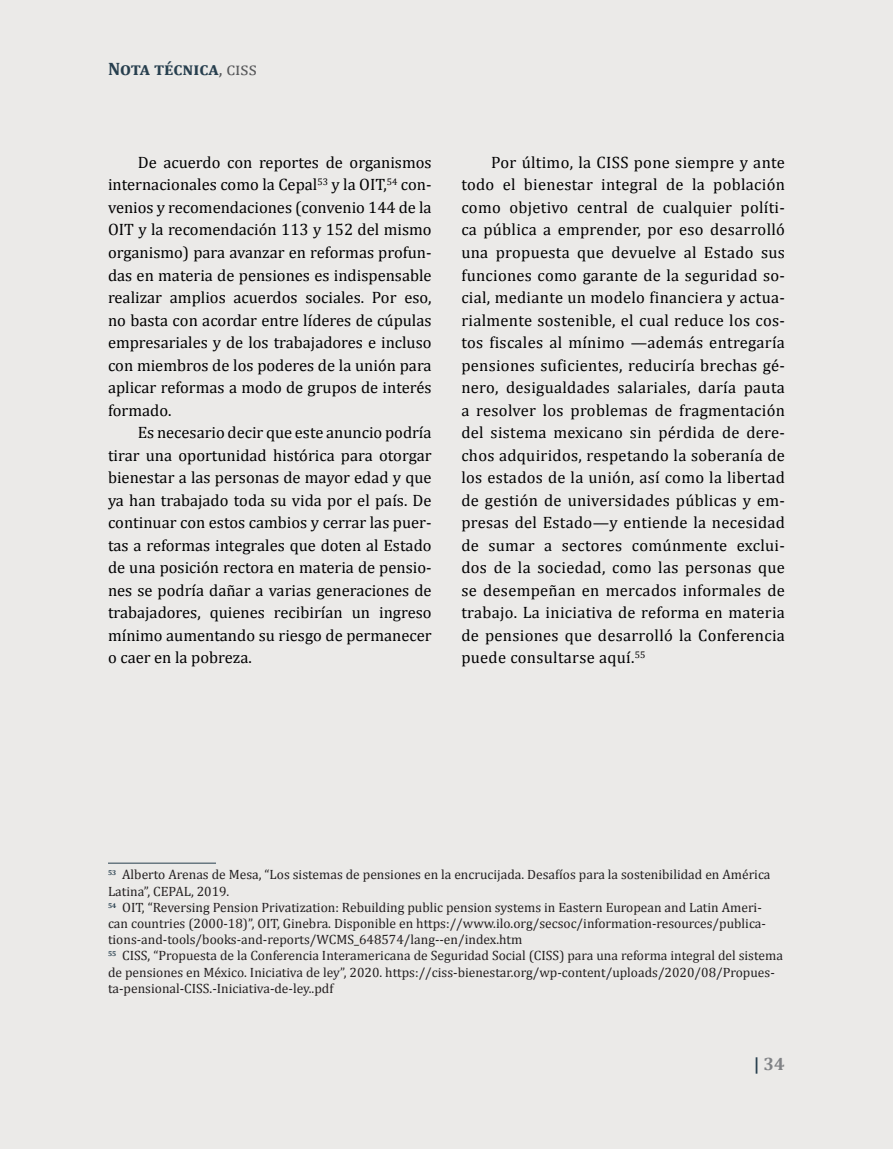
<style>
.page{position:relative;width:893px;height:1149px;background:#fff}
.page>*{position:absolute;margin:0;border:0;box-sizing:border-box;transform-origin:0 0}
.t1{font:700 18px "Cambria";color:#273f4e}
.t2{font:700 18px "Cambria";color:#808285}
.t3{font:16.5px/22.5px "Cambria";color:#000001;text-align:justify}
.t4{font:13.5px/16.2px "Cambria";color:#231f20}
.s1{font-weight:400;color:#57585a}
.s2{color:#273f4e}
</style>
<div class="page">
<div style="left:0;top:0;width:893px;height:1148px;background:#ebeae8"></div>
<hr style="left:108px;top:862px;width:108px;height:1px;background:#273f4e">
<p class="t1" style="left:108px;top:56px;width:150px">Nota técnica<span class="s1">, ciss</span></p>
<p class="t3" style="left:108px;top:151px;width:325px;text-indent:30px">De acuerdo con reportes de organismos internacionales como la Cepal<sup>53</sup> y la OIT,<sup>54</sup> con&shy;venios y recomendaciones (convenio 144 de la OIT y la recomendación 113 y 152 del mismo organismo) para avanzar en reformas profun&shy;das en materia de pensiones es indispensable realizar amplios acuerdos sociales. Por eso, no basta con acordar entre líderes de cúpulas empresariales y de los trabajadores e incluso con miembros de los poderes de la unión para aplicar reformas a modo de grupos de interés formado.</p>
<p class="t3" style="left:108px;top:421px;width:325px;text-indent:30px">Es necesario decir que este anuncio podría tirar una oportunidad histórica para otorgar bienestar a las personas de mayor edad y que ya han trabajado toda su vida por el país. De continuar con estos cambios y cerrar las puer&shy;tas a reformas integrales que doten al Estado de una posición rectora en materia de pensio&shy;nes se podría dañar a varias generaciones de trabajadores, quienes recibirían un ingreso mínimo aumentando su riesgo de permanecer o caer en la pobreza.</p>
<p class="t3" style="left:461px;top:151px;width:325px;text-indent:30px">Por último, la CISS pone siempre y ante todo el bienestar integral de la población como objetivo central de cualquier políti&shy;ca pública a emprender, por eso desarrolló una propuesta que devuelve al Estado sus funciones como garante de la seguridad so&shy;cial, mediante un modelo financiera y actua&shy;rialmente sostenible, el cual reduce los cos&shy;tos fiscales al mínimo —además entregaría pensiones suficientes, reduciría brechas gé&shy;nero, desigualdades salariales, daría pauta a resolver los problemas de fragmentación del sistema mexicano sin pérdida de dere&shy;chos adquiridos, respetando la soberanía de los estados de la unión, así como la libertad de gestión de universidades públicas y em&shy;presas del Estado—y entiende la necesidad de sumar a sectores comúnmente exclui&shy;dos de la sociedad, como las personas que se desempeñan en mercados informales de trabajo. La iniciativa de reforma en materia de pensiones que desarrolló la Conferencia puede consultarse aquí.<sup>55</sup></p>
<p class="t4" style="left:108px;top:866px;width:676px"><sup>53</sup> Alberto Arenas de Mesa, “Los sistemas de pensiones en la encrucijada. Desafíos para la sostenibilidad en América Latina”, CEPAL, 2019.<br><sup>54</sup> OIT, “Reversing Pension Privatization: Rebuilding public pension systems in Eastern European and Latin Ameri&shy;can countries (2000-18)”, OIT, Ginebra. Disponible en https://www.ilo.org/secsoc/information-resources/publica&shy;tions-and-tools/books-and-reports/WCMS_648574/lang--en/index.htm<br><sup>55</sup> CISS, “Propuesta de la Conferencia Interamericana de Seguridad Social (CISS) para una reforma integral del sistema de pensiones en México. Iniciativa de ley”, 2020. https://ciss-bienestar.org/wp-content/uploads/2020/08/Propues&shy;ta-pensional-CISS.-Iniciativa-de-ley..pdf</p>
<p class="t2" style="left:754px;top:1050px;width:33px"><span class="s2">|</span> 34</p>
</div>
